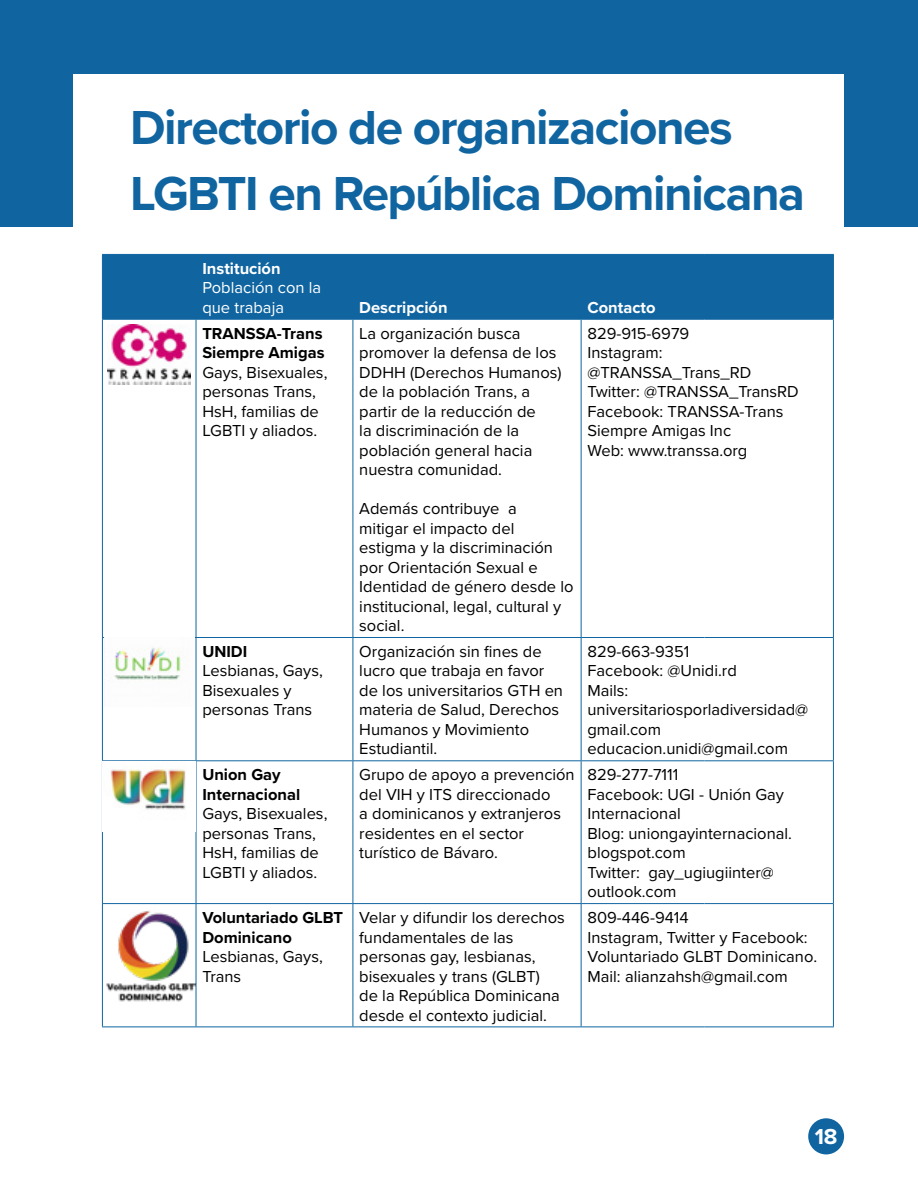
<style>
.page{position:relative;width:918px;height:1188px;background:#fff}
.page>*{position:absolute;margin:0;border:0;box-sizing:border-box;transform-origin:0 0}
.t1{font:700 49.5px/66px "Proxima Nova";letter-spacing:-.03em;color:#1065a1}
.t2{font:700 22.5px "Proxima Nova";color:#fff}
.t3{font:16.5px/19.5px "Proxima Nova";color:#000}
.t4{font:700 16.5px/19.5px "Proxima Nova";color:#000}
.t5{font:700 16.5px "Proxima Nova";color:#fff}
.t6{font:16.5px/19.5px "Proxima Nova";color:#fff}
</style>
<div class="page">
<div style="left:0;top:0;width:918px;height:226px;background:#1065a1"></div>
<div style="left:74px;top:74px;width:770px;height:165px;background:#fff"></div>
<div style="left:103px;top:255px;width:730px;height:64px;background:#1065a1"></div>
<hr style="left:102px;top:254px;width:94px;height:1px;background:#1065a1">
<hr style="left:102px;top:255px;width:1px;height:64px;background:#1065a1">
<hr style="left:196px;top:254px;width:157px;height:1px;background:#1065a1">
<hr style="left:196px;top:255px;width:1px;height:64px;background:#1065a1">
<hr style="left:353px;top:254px;width:228px;height:1px;background:#1065a1">
<hr style="left:353px;top:255px;width:1px;height:64px;background:#1065a1">
<hr style="left:581px;top:254px;width:123px;height:1px;background:#1065a1">
<hr style="left:581px;top:255px;width:1px;height:64px;background:#1065a1">
<hr style="left:704px;top:254px;width:130px;height:1px;background:#1065a1">
<hr style="left:704px;top:255px;width:1px;height:64px;background:#1065a1">
<hr style="left:833px;top:255px;width:1px;height:64px;background:#1065a1">
<hr style="left:102px;top:319px;width:94px;height:1px;background:#1065a1">
<hr style="left:196px;top:319px;width:157px;height:1px;background:#1065a1">
<hr style="left:353px;top:319px;width:228px;height:1px;background:#1065a1">
<hr style="left:581px;top:319px;width:123px;height:1px;background:#1065a1">
<hr style="left:704px;top:319px;width:130px;height:1px;background:#1065a1">
<hr style="left:102px;top:320px;width:1px;height:317px;background:#1065a1">
<hr style="left:196px;top:320px;width:1px;height:317px;background:#1065a1">
<hr style="left:353px;top:320px;width:1px;height:317px;background:#1065a1">
<hr style="left:581px;top:320px;width:1px;height:317px;background:#1065a1">
<hr style="left:833px;top:320px;width:1px;height:317px;background:#1065a1">
<hr style="left:102px;top:637px;width:94px;height:1px;background:#1065a1">
<hr style="left:102px;top:638px;width:1px;height:122px;background:#1065a1">
<hr style="left:196px;top:637px;width:157px;height:1px;background:#1065a1">
<hr style="left:196px;top:638px;width:1px;height:122px;background:#1065a1">
<hr style="left:353px;top:637px;width:228px;height:1px;background:#1065a1">
<hr style="left:353px;top:638px;width:1px;height:122px;background:#1065a1">
<hr style="left:581px;top:637px;width:123px;height:1px;background:#1065a1">
<hr style="left:581px;top:638px;width:1px;height:122px;background:#1065a1">
<hr style="left:704px;top:637px;width:130px;height:1px;background:#1065a1">
<hr style="left:833px;top:638px;width:1px;height:122px;background:#1065a1">
<hr style="left:102px;top:760px;width:94px;height:1px;background:#1065a1">
<hr style="left:102px;top:761px;width:1px;height:142px;background:#1065a1">
<hr style="left:196px;top:760px;width:157px;height:1px;background:#1065a1">
<hr style="left:196px;top:761px;width:1px;height:142px;background:#1065a1">
<hr style="left:353px;top:760px;width:228px;height:1px;background:#1065a1">
<hr style="left:353px;top:761px;width:1px;height:142px;background:#1065a1">
<hr style="left:581px;top:760px;width:123px;height:1px;background:#1065a1">
<hr style="left:581px;top:761px;width:1px;height:142px;background:#1065a1">
<hr style="left:704px;top:760px;width:130px;height:1px;background:#1065a1">
<hr style="left:833px;top:761px;width:1px;height:142px;background:#1065a1">
<hr style="left:102px;top:903px;width:94px;height:1px;background:#1065a1">
<hr style="left:102px;top:904px;width:1px;height:123px;background:#1065a1">
<hr style="left:196px;top:903px;width:157px;height:1px;background:#1065a1">
<hr style="left:196px;top:904px;width:1px;height:123px;background:#1065a1">
<hr style="left:353px;top:903px;width:228px;height:1px;background:#1065a1">
<hr style="left:353px;top:904px;width:1px;height:123px;background:#1065a1">
<hr style="left:581px;top:903px;width:123px;height:1px;background:#1065a1">
<hr style="left:581px;top:904px;width:1px;height:123px;background:#1065a1">
<hr style="left:704px;top:903px;width:130px;height:1px;background:#1065a1">
<hr style="left:833px;top:904px;width:1px;height:123px;background:#1065a1">
<hr style="left:102px;top:1027px;width:94px;height:1px;background:#1065a1">
<hr style="left:196px;top:1027px;width:157px;height:1px;background:#1065a1">
<hr style="left:353px;top:1027px;width:228px;height:1px;background:#1065a1">
<hr style="left:581px;top:1027px;width:123px;height:1px;background:#1065a1">
<hr style="left:704px;top:1027px;width:130px;height:1px;background:#1065a1">
<img style="left:108px;top:324px;width:83px;height:61px">
<img style="left:114px;top:647px;width:67px;height:33px">
<img style="left:110px;top:768px;width:76px;height:42px">
<img style="left:103px;top:904px;width:93px;height:101px">
<div style="left:808px;top:1118px;width:36px;height:36px;background:#1065a1;border-radius:50%"></div>
<h1 class="t1" style="left:130px;top:94px;width:677px">Directorio de organizaciones<br>LGBTI en República Dominicana</h1>
<p class="t5" style="left:202px;top:256px;width:80px">Institución</p>
<p class="t6" style="left:202px;top:277px;width:120px">Población con la que trabaja</p>
<p class="t4" style="left:202px;top:323px;width:124px">TRANSSA-Trans<br>Siempre Amigas</p>
<p class="t3" style="left:202px;top:362px;width:127px">Gays, Bisexuales, personas Trans,<br>HsH, familias de<br>LGBTI y aliados.</p>
<p class="t4" style="left:202px;top:641px;width:46px">UNIDI</p>
<p class="t3" style="left:202px;top:660px;width:122px">Lesbianas, Gays,<br>Bisexuales y personas Trans</p>
<p class="t4" style="left:202px;top:765px;width:99px">Union Gay<br>Internacional</p>
<p class="t3" style="left:202px;top:803px;width:127px">Gays, Bisexuales, personas Trans,<br>HsH, familias de<br>LGBTI y aliados.</p>
<p class="t4" style="left:202px;top:907px;width:142px">Voluntariado GLBT<br>Dominicano</p>
<p class="t3" style="left:202px;top:946px;width:122px">Lesbianas, Gays,<br>Trans</p>
<p class="t5" style="left:359px;top:295px;width:90px">Descripción</p>
<p class="t5" style="left:588px;top:295px;width:70px">Contacto</p>
<p class="t3" style="left:359px;top:323px;width:204px">La organización busca promover la defensa de los<br>DDHH (Derechos Humanos) de la población Trans, a partir de la reducción de<br>la discriminación de la población general hacia nuestra comunidad.</p>
<p class="t3" style="left:359px;top:498px;width:216px">Además contribuye a<br>mitigar el impacto del estigma y la discriminación por Orientación Sexual e<br>Identidad de género desde lo institucional, legal, cultural y social.</p>
<p class="t3" style="left:588px;top:323px;width:213px">829-915-6979<br>Instagram: @TRANSSA_Trans_RD<br>Twitter: @TRANSSA_TransRD<br>Facebook: TRANSSA-Trans<br>Siempre Amigas Inc<br>Web: www.transsa.org</p>
<p class="t3" style="left:359px;top:641px;width:205px">Organización sin fines de lucro que trabaja en favor de los universitarios GTH en materia de Salud, Derechos<br>Humanos y Movimiento<br>Estudiantil.</p>
<p class="t3" style="left:588px;top:641px;width:222px">829-663-9351<br>Facebook: @Unidi.rd<br>Mails: universitariosporladiversidad@ gmail.com educacion.unidi@gmail.com</p>
<p class="t3" style="left:359px;top:764px;width:217px">Grupo de apoyo a prevención del VIH y ITS direccionado<br>a dominicanos y extranjeros residentes en el sector turístico de Bávaro.</p>
<p class="t3" style="left:588px;top:764px;width:206px">829-277-7111<br>Facebook: UGI - Unión Gay<br>Internacional<br>Blog: uniongayinternacional. blogspot.com<br>Twitter: gay_ugiugiinter@ outlook.com</p>
<p class="t3" style="left:359px;top:907px;width:207px">Velar y difundir los derechos fundamentales de las personas gay, lesbianas, bisexuales y trans (GLBT)<br>de la República Dominicana desde el contexto judicial.</p>
<p class="t3" style="left:588px;top:907px;width:231px">809-446-9414<br>Instagram, Twitter y Facebook:<br>Voluntariado GLBT Dominicano.<br>Mail: alianzahsh@gmail.com</p>
<h2 class="t2" style="left:815px;top:1119px;width:24px">18</h2>
</div>
